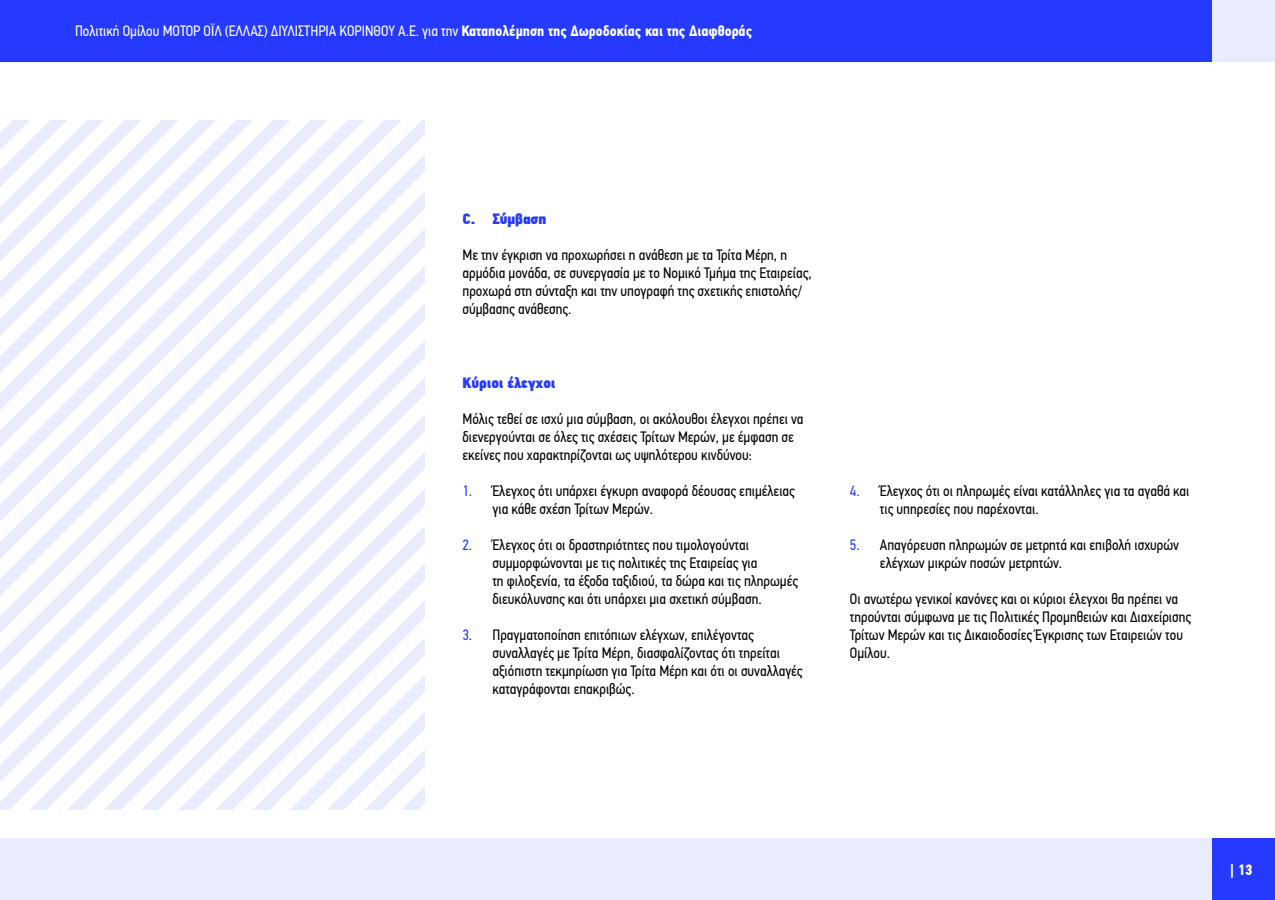
<style>
.page{position:relative;width:1275px;height:900px;background:#fff}
.page>*{position:absolute;margin:0;border:0;box-sizing:border-box;transform-origin:0 0}
.t1{font:15px/18px "PF Din Text Cond Pro";color:#000}
.t2{font:15px "PF Din Text Cond Pro";color:#fff}
.t3{font:15px "PF Din Text Cond Pro X Black";letter-spacing:-.01em;color:#2539ff}
.t4{font:700 15px "PF Din Text Cond Pro";color:#fff}
.s1{font-weight:700}
.s2{color:#2539ff}
</style>
<div class="page">
<div style="left:63px;top:0;width:1212px;height:61px;background:#e9ebff"></div>
<div style="left:0;top:839px;width:1212px;height:61px;background:#e9ebff"></div>
<div style="left:0;top:0;width:1212px;height:61px;background:#2539ff"></div>
<div style="left:1212px;top:839px;width:63px;height:61px;background:#2539ff"></div>
<svg style="left:253px;top:120px;width:149px;height:34px"></svg>
<svg style="left:0;top:120px;width:253px;height:34px"></svg>
<svg style="left:0;top:154px;width:425px;height:223px"></svg>
<svg style="left:0;top:377px;width:425px;height:67px"></svg>
<svg style="left:0;top:444px;width:425px;height:366px"></svg>
<p class="t2" style="left:75px;top:22px;width:679px">Πολιτική Ομίλου ΜΟΤΟΡ ΟΪΛ (ΕΛΛΑΣ) ΔΙΥΛΙΣΤΗΡΙΑ ΚΟΡΙΝΘΟΥ Α.Ε. για την <span class="s1">Καταπολέμηση της Δωροδοκίας και της Διαφθοράς</span></p>
<p class="t3" style="left:462px;top:210px;width:85px">C. Σύμβαση</p>
<p class="t1" style="left:462px;top:246px;width:351px">Με την έγκριση να προχωρήσει η ανάθεση με τα Τρίτα Μέρη, η αρμόδια μονάδα, σε συνεργασία με το Νομικό Τμήμα της Εταιρείας, προχωρά στη σύνταξη και την υπογραφή της σχετικής επιστολής/ σύμβασης ανάθεσης.</p>
<p class="t3" style="left:462px;top:373px;width:95px">Κύριοι έλεγχοι</p>
<p class="t1" style="left:462px;top:410px;width:343px">Μόλις τεθεί σε ισχύ μια σύμβαση, οι ακόλουθοι έλεγχοι πρέπει να διενεργούνται σε όλες τις σχέσεις Τρίτων Μερών, με έμφαση σε εκείνες που χαρακτηρίζονται ως υψηλότερου κινδύνου:</p>
<p class="t1" style="left:492px;top:482px;width:304px;text-indent:-30px"><span class="s2">1.</span> Έλεγχος ότι υπάρχει έγκυρη αναφορά δέουσας επιμέλειας για κάθε σχέση Τρίτων Μερών.</p>
<p class="t1" style="left:492px;top:536px;width:307px;text-indent:-30px"><span class="s2">2.</span> Έλεγχος ότι οι δραστηριότητες που τιμολογούνται συμμορφώνονται με τις πολιτικές της Εταιρείας για<br>τη φιλοξενία, τα έξοδα ταξιδιού, τα δώρα και τις πληρωμές διευκόλυνσης και ότι υπάρχει μια σχετική σύμβαση.</p>
<p class="t1" style="left:492px;top:626px;width:312px;text-indent:-30px"><span class="s2">3.</span> Πραγματοποίηση επιτόπιων ελέγχων, επιλέγοντας συναλλαγές με Τρίτα Μέρη, διασφαλίζοντας ότι τηρείται αξιόπιστη τεκμηρίωση για Τρίτα Μέρη και ότι οι συναλλαγές καταγράφονται επακριβώς.</p>
<p class="t1" style="left:880px;top:482px;width:311px;text-indent:-30px"><span class="s2">4.</span> Έλεγχος ότι οι πληρωμές είναι κατάλληλες για τα αγαθά και τις υπηρεσίες που παρέχονται.</p>
<p class="t1" style="left:880px;top:536px;width:301px;text-indent:-30px"><span class="s2">5.</span> Απαγόρευση πληρωμών σε μετρητά και επιβολή ισχυρών ελέγχων μικρών ποσών μετρητών.</p>
<p class="t1" style="left:850px;top:590px;width:343px">Οι ανωτέρω γενικοί κανόνες και οι κύριοι έλεγχοι θα πρέπει να τηρούνται σύμφωνα με τις Πολιτικές Προμηθειών και Διαχείρισης Τρίτων Μερών και τις Δικαιοδοσίες Έγκρισης των Εταιρειών του Ομίλου.</p>
<p class="t4" style="left:1230px;top:861px;width:24px">| 13</p>
</div>
